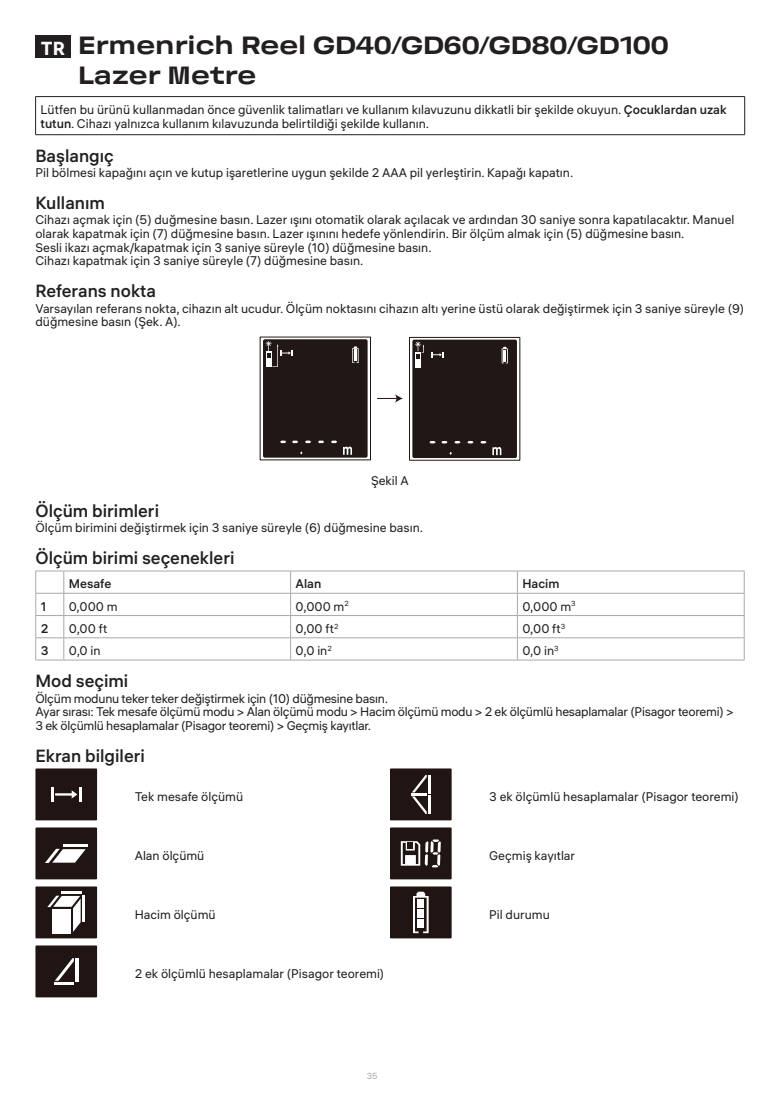
<style>
.page{position:relative;width:780px;height:1099px;background:#fff}
.page>*{position:absolute;margin:0;border:0;box-sizing:border-box;transform-origin:0 0}
.t1{font:700 expanded 25px/30px "ALS Gorizont 2.1";color:#231f20}
.t2{font:500 17.5px "ALS Hauss";color:#231f20}
.t3{font:12.5px/13.8px "ALS Hauss";color:#231f20}
.t4{font:12.5px/13.8px "ALS Hauss";letter-spacing:-.02em;color:#231f20}
.t5{font:500 12.5px "ALS Hauss";color:#231f20}
.t6{font:8.75px "ALS Hauss";color:#a8a9ad}
.s1{font-family:"ALS Hauss";font-stretch:normal;font-size:18.75px;color:#fff}
.s2{font-weight:500}
</style>
<div class="page">
<div style="left:35px;top:35px;width:36px;height:23px;background:#231f20"></div>
<hr style="left:35px;top:96px;width:709px;height:1px;background:#231f20">
<hr style="left:35px;top:97px;width:1px;height:37px;background:#231f20">
<hr style="left:744px;top:97px;width:1px;height:37px;background:#231f20">
<hr style="left:35px;top:134px;width:709px;height:1px;background:#231f20">
<div style="left:263px;top:339px;width:104px;height:118px;background:#211714;border-radius:2px"></div>
<svg style="left:305px;top:440px;width:6px;height:3px"></svg>
<svg style="left:292px;top:440px;width:6px;height:3px"></svg>
<svg style="left:280px;top:440px;width:6px;height:3px"></svg>
<svg style="left:331px;top:440px;width:6px;height:3px"></svg>
<svg style="left:318px;top:440px;width:6px;height:3px"></svg>
<svg style="left:352px;top:346px;width:6px;height:17px"></svg>
<svg style="left:343px;top:446px;width:9px;height:9px"></svg>
<svg style="left:265px;top:341px;width:27px;height:26px"></svg>
<svg style="left:377px;top:394px;width:26px;height:9px"></svg>
<div style="left:412px;top:339px;width:105px;height:119px;background:#211714;border-radius:2px"></div>
<div style="left:409px;top:337px;width:111px;height:123px;border:1px solid #211714"></div>
<svg style="left:454px;top:441px;width:6px;height:2px"></svg>
<svg style="left:441px;top:441px;width:6px;height:2px"></svg>
<svg style="left:429px;top:441px;width:6px;height:2px"></svg>
<svg style="left:480px;top:441px;width:6px;height:2px"></svg>
<svg style="left:467px;top:441px;width:6px;height:2px"></svg>
<div style="left:415px;top:352px;width:5px;height:15px;background:#fff"></div>
<svg style="left:431px;top:352px;width:12px;height:5px"></svg>
<svg style="left:501px;top:347px;width:7px;height:16px"></svg>
<svg style="left:492px;top:447px;width:9px;height:8px"></svg>
<svg style="left:415px;top:341px;width:9px;height:17px"></svg>
<hr style="left:64px;top:570px;width:226px;height:1px;background:#a8a9ad">
<hr style="left:290px;top:570px;width:227px;height:1px;background:#a8a9ad">
<hr style="left:517px;top:570px;width:227px;height:1px;background:#a8a9ad">
<hr style="left:64px;top:593px;width:226px;height:1px;background:#a8a9ad">
<hr style="left:290px;top:593px;width:227px;height:1px;background:#a8a9ad">
<hr style="left:517px;top:593px;width:227px;height:1px;background:#a8a9ad">
<hr style="left:64px;top:615px;width:226px;height:1px;background:#a8a9ad">
<hr style="left:290px;top:615px;width:227px;height:1px;background:#a8a9ad">
<hr style="left:517px;top:615px;width:227px;height:1px;background:#a8a9ad">
<hr style="left:64px;top:637px;width:226px;height:1px;background:#a8a9ad">
<hr style="left:290px;top:637px;width:227px;height:1px;background:#a8a9ad">
<svg style="left:290px;top:571px;width:1px;height:88px"></svg>
<hr style="left:517px;top:637px;width:227px;height:1px;background:#a8a9ad">
<svg style="left:517px;top:571px;width:1px;height:88px"></svg>
<svg style="left:743px;top:571px;width:1px;height:88px"></svg>
<svg style="left:35px;top:570px;width:29px;height:90px"></svg>
<hr style="left:64px;top:659px;width:226px;height:1px;background:#a8a9ad">
<hr style="left:290px;top:659px;width:227px;height:1px;background:#a8a9ad">
<hr style="left:517px;top:659px;width:227px;height:1px;background:#a8a9ad">
<div style="left:35px;top:768px;width:62px;height:52px;background:#201512"></div>
<hr style="left:51px;top:787px;width:3px;height:14px;background:#fff">
<svg style="left:55px;top:787px;width:26px;height:14px"></svg>
<div style="left:390px;top:768px;width:61px;height:52px;background:#201512"></div>
<svg style="left:411px;top:774px;width:19px;height:40px"></svg>
<div style="left:35px;top:827px;width:62px;height:52px;background:#201512"></div>
<hr style="left:63px;top:843px;width:25px;height:3px;background:#fff">
<svg style="left:45px;top:848px;width:41px;height:15px"></svg>
<div style="left:390px;top:827px;width:61px;height:52px;background:#201512"></div>
<svg style="left:401px;top:839px;width:40px;height:28px"></svg>
<div style="left:407px;top:857px;width:7px;height:7px;background:#fff"></div>
<div style="left:35px;top:886px;width:62px;height:52px;background:#201512"></div>
<hr style="left:62px;top:891px;width:20px;height:2px;background:#fff">
<div style="left:52px;top:908px;width:19px;height:25px;background:#fff"></div>
<hr style="left:83px;top:895px;width:2px;height:27px;background:#fff">
<svg style="left:47px;top:895px;width:34px;height:36px"></svg>
<div style="left:390px;top:886px;width:61px;height:52px;background:#201512"></div>
<svg style="left:413px;top:891px;width:15px;height:42px"></svg>
<div style="left:417px;top:919px;width:7px;height:9px;background:#fff"></div>
<div style="left:35px;top:945px;width:62px;height:52px;background:#201512"></div>
<svg style="left:55px;top:958px;width:19px;height:22px"></svg>
<hr style="left:75px;top:958px;width:3px;height:24px;background:#fff">
<hr style="left:54px;top:982px;width:20px;height:2px;background:#fff">
<h1 class="t1" style="left:78px;top:31px;width:592px;text-indent:-37px"><span class="s1">TR</span> Ermenrich Reel GD40/GD60/GD80/GD100<br>Lazer Metre</h1>
<p class="t3" style="left:41px;top:103px;width:687px">Lütfen bu ürünü kullanmadan önce güvenlik talimatları ve kullanım kılavuzunu dikkatli bir şekilde okuyun. <span class="s2">Çocuklardan uzak tutun</span>. Cihazı yalnızca kullanım kılavuzunda belirtildiği şekilde kullanın.</p>
<h2 class="t2" style="left:35px;top:144px;width:80px">Başlangıç</h2>
<p class="t3" style="left:35px;top:166px;width:539px">Pil bölmesi kapağını açın ve kutup işaretlerine uygun şekilde 2 AAA pil yerleştirin. Kapağı kapatın.</p>
<h2 class="t2" style="left:35px;top:191px;width:71px">Kullanım</h2>
<p class="t3" style="left:35px;top:213px;width:700px">Cihazı açmak için (5) duğmesine basın. Lazer ışını otomatik olarak açılacak ve ardından 30 saniye sonra kapatılacaktır. Manuel olarak kapatmak için (7) düğmesine basın. Lazer ışınını hedefe yönlendirin. Bir ölçüm almak için (5) düğmesine basın.<br>Sesli ikazı açmak/kapatmak için 3 saniye süreyle (10) düğmesine basın.<br>Cihazı kapatmak için 3 saniye süreyle (7) düğmesine basın.</p>
<h2 class="t2" style="left:35px;top:280px;width:122px">Referans nokta</h2>
<p class="t3" style="left:35px;top:301px;width:710px">Varsayılan referans nokta, cihazın alt ucudur. Ölçüm noktasını cihazın altı yerine üstü olarak değiştirmek için 3 saniye süreyle (9) düğmesine basın (Şek. A).</p>
<p class="t3" style="left:371px;top:474px;width:39px">Şekil A</p>
<h2 class="t2" style="left:35px;top:499px;width:125px">Ölçüm birimleri</h2>
<p class="t3" style="left:35px;top:521px;width:389px">Ölçüm birimini değiştirmek için 3 saniye süreyle (6) düğmesine basın.</p>
<h2 class="t2" style="left:35px;top:547px;width:200px">Ölçüm birimi seçenekleri</h2>
<p class="t5" style="left:69px;top:576px;width:44px">Mesafe</p>
<p class="t5" style="left:295px;top:576px;width:27px">Alan</p>
<p class="t5" style="left:522px;top:576px;width:39px">Hacim</p>
<p class="t5" style="left:41px;top:598px;width:7px">1</p>
<p class="t3" style="left:69px;top:599px;width:50px">0,000 m</p>
<p class="t3" style="left:295px;top:599px;width:55px">0,000 m<sup>2</sup></p>
<p class="t3" style="left:522px;top:599px;width:55px">0,000 m<sup>3</sup></p>
<p class="t5" style="left:41px;top:620px;width:9px">2</p>
<p class="t3" style="left:69px;top:621px;width:40px">0,00 ft</p>
<p class="t3" style="left:295px;top:621px;width:44px">0,00 ft<sup>2</sup></p>
<p class="t3" style="left:522px;top:621px;width:44px">0,00 ft<sup>3</sup></p>
<p class="t5" style="left:41px;top:643px;width:9px">3</p>
<p class="t3" style="left:69px;top:643px;width:33px">0,0 in</p>
<p class="t3" style="left:295px;top:643px;width:38px">0,0 in<sup>2</sup></p>
<p class="t3" style="left:522px;top:643px;width:38px">0,0 in<sup>3</sup></p>
<h2 class="t2" style="left:35px;top:670px;width:94px">Mod seçimi</h2>
<p class="t4" style="left:35px;top:691px;width:699px">Ölçüm modunu teker teker değiştirmek için (10) düğmesine basın.<br>Ayar sırası: Tek mesafe ölçümü modu &gt; Alan ölçümü modu &gt; Hacim ölçümü modu &gt; 2 ek ölçümlü hesaplamalar (Pisagor teoremi) &gt;<br>3 ek ölçümlü hesaplamalar (Pisagor teoremi) &gt; Geçmiş kayıtlar.</p>
<h2 class="t2" style="left:35px;top:744px;width:111px">Ekran bilgileri</h2>
<p class="t3" style="left:135px;top:789px;width:110px">Tek mesafe ölçümü</p>
<p class="t3" style="left:489px;top:789px;width:251px">3 ek ölçümlü hesaplamalar (Pisagor teoremi)</p>
<p class="t3" style="left:135px;top:848px;width:71px">Alan ölçümü</p>
<p class="t3" style="left:489px;top:848px;width:87px">Geçmiş kayıtlar</p>
<p class="t3" style="left:135px;top:907px;width:82px">Hacim ölçümü</p>
<p class="t3" style="left:489px;top:907px;width:62px">Pil durumu</p>
<p class="t3" style="left:135px;top:966px;width:251px">2 ek ölçümlü hesaplamalar (Pisagor teoremi)</p>
<p class="t6" style="left:367px;top:1070px;width:12px">35</p>
</div>
